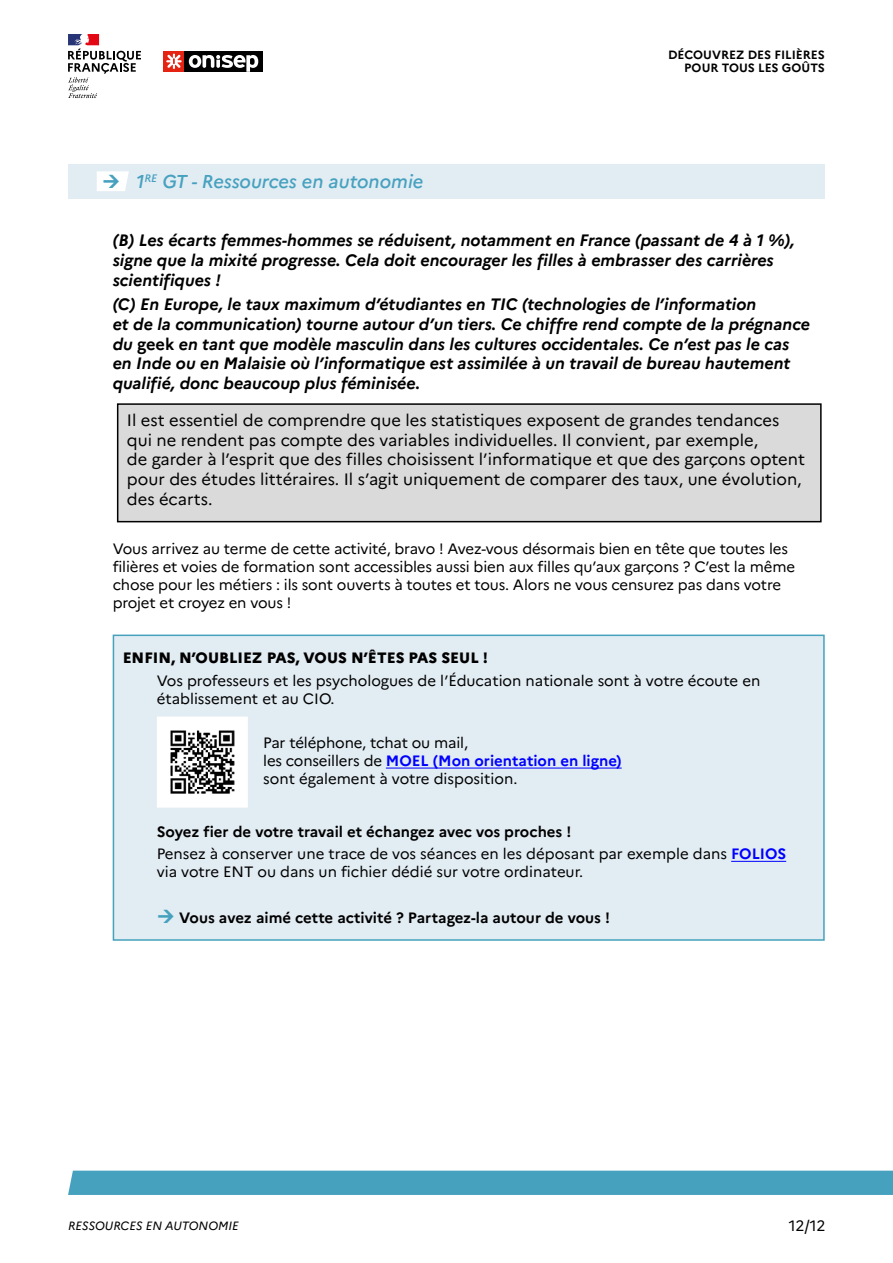
<style>
.page{position:relative;width:893px;height:1263px;background:#fff}
.page>*{position:absolute;margin:0;border:0;box-sizing:border-box;transform-origin:0 0}
.t1{font:italic 500 18.6px "Marianne";color:#46a1bf}
.t2{font:italic 700 16.5px/19.8px "Marianne";color:#000}
.t3{font:16.5px/19.8px "Marianne";color:#000}
.t4{font:15px/18px "Marianne";letter-spacing:-.01em;color:#000}
.t5{font:700 15px "Marianne";color:#000}
.t6{font:800 15px "Marianne";color:#000}
.t7{font:700 12px/13.5px "Marianne";color:#000;text-align:right}
.t8{font:italic 12px "Marianne";color:#000}
.s1{font-style:normal}
.s2{font-weight:700;color:#00f}
.s3{font-weight:700}
</style>
<div class="page">
<div style="left:68px;top:1170px;width:825px;height:25px;background:#46a1bf"></div>
<div style="left:184px;top:51px;width:79px;height:21px;background:#000"></div>
<svg style="left:189px;top:55px;width:69px;height:17px"></svg>
<div style="left:163px;top:51px;width:21px;height:21px;background:#e42313"></div>
<svg style="left:166px;top:54px;width:16px;height:15px"></svg>
<svg style="left:68px;top:34px;width:73px;height:64px"></svg>
<div style="left:68px;top:165px;width:757px;height:34px;background:#e2ecf3"></div>
<div style="left:118px;top:404px;width:703px;height:118px;background:#dadada"></div>
<div style="left:117px;top:403px;width:705px;height:119px;border:2px solid #000"></div>
<div style="left:113px;top:635px;width:711px;height:305px;background:#e2ecf3"></div>
<hr style="left:386px;top:768px;width:236px;height:1px;background:#00f">
<hr style="left:731px;top:861px;width:55px;height:1px;background:#00f">
<div style="left:113px;top:634px;width:712px;height:307px;border:2px solid #46a2bc"></div>
<div style="left:157px;top:716px;width:91px;height:92px;background:#fff"></div>
<img style="left:171px;top:730px;width:63px;height:64px">
<svg style="left:97px;top:171px;width:32px;height:20px"></svg>
<p class="t1" style="left:136px;top:170px;width:289px">1<sup>RE</sup> GT - Ressources en autonomie</p>
<p class="t7" style="left:668px;top:48px;width:158px">DÉCOUVREZ DES FILIÈRES<br>POUR TOUS LES GOÛTS</p>
<p class="t2" style="left:113px;top:230px;width:684px">(B) Les écarts femmes-hommes se réduisent, notamment en France (passant de 4 à 1 %), signe que la mixité progresse. Cela doit encourager les filles à embrasser des carrières scientifiques !</p>
<p class="t2" style="left:113px;top:294px;width:699px">(C) En Europe, le taux maximum d’étudiantes en TIC (technologies de l’information<br>et de la communication) tourne autour d’un tiers. Ce chiffre rend compte de la prégnance du <span class="s1">geek</span> en tant que modèle masculin dans les cultures occidentales. Ce n’est pas le cas en Inde ou en Malaisie où l’informatique est assimilée à un travail de bureau hautement qualifié, donc beaucoup plus féminisée.</p>
<p class="t3" style="left:127px;top:410px;width:680px">Il est essentiel de comprendre que les statistiques exposent de grandes tendances qui ne rendent pas compte des variables individuelles. Il convient, par exemple,<br>de garder à l’esprit que des filles choisissent l’informatique et que des garçons optent pour des études littéraires. Il s’agit uniquement de comparer des taux, une évolution, des écarts.</p>
<p class="t4" style="left:113px;top:539px;width:684px">Vous arrivez au terme de cette activité, bravo ! Avez-vous désormais bien en tête que toutes les filières et voies de formation sont accessibles aussi bien aux filles qu’aux garçons ? C’est la même chose pour les métiers : ils sont ouverts à toutes et tous. Alors ne vous censurez pas dans votre projet et croyez en vous !</p>
<p class="t6" style="left:123px;top:649px;width:367px">ENFIN, N’OUBLIEZ PAS, VOUS N’ÊTES PAS SEUL !</p>
<p class="t4" style="left:157px;top:671px;width:605px">Vos professeurs et les psychologues de l’Éducation nationale sont à votre écoute en établissement et au CIO.</p>
<p class="t4" style="left:263px;top:734px;width:360px">Par téléphone, tchat ou mail,<br>les conseillers de <span class="s2">MOEL (Mon orientation en ligne) </span>sont également à votre disposition.</p>
<p class="t4" style="left:157px;top:821px;width:631px;line-height:22.2px"><span class="s3">Soyez fier de votre travail et échangez avec vos proches !<br></span>Pensez à conserver une trace de vos séances en les déposant par exemple dans <span class="s2">FOLIOS</span></p>
<p class="t4" style="left:157px;top:863px;width:428px">via votre ENT ou dans un fichier dédié sur votre ordinateur.</p>
<p class="t5" style="left:179px;top:909px;width:432px">Vous avez aimé cette activité ? Partagez-la autour de vous !</p>
<p class="t8" style="left:68px;top:1218px;width:172px">RESSOURCES EN AUTONOMIE</p>
<p class="t4" style="left:789px;top:1217px;width:38px">12/12</p>
</div>
